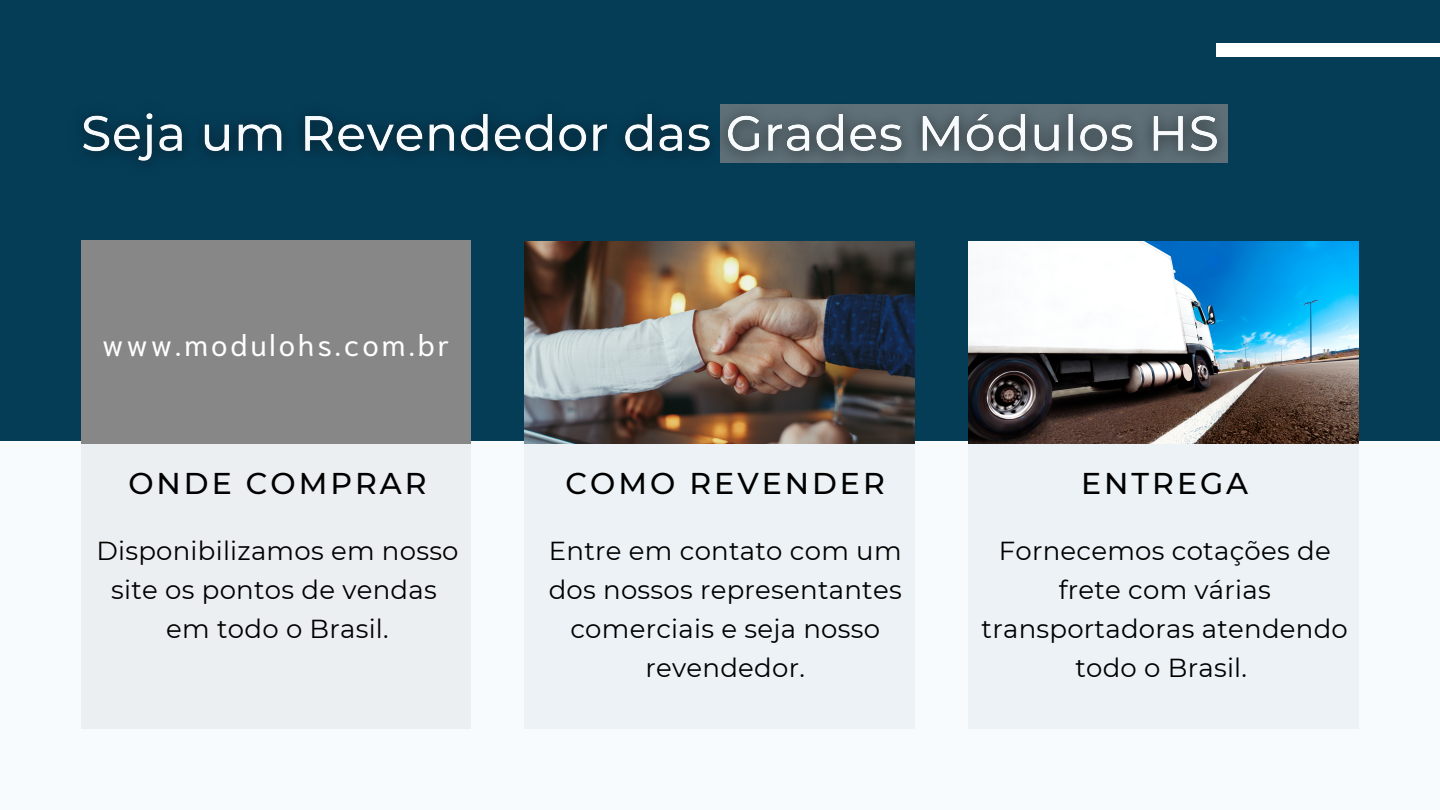
<style>
.page{position:relative;width:1440px;height:810px;background:#f8fbfd}
.page>*{position:absolute;margin:0;border:0;box-sizing:border-box;transform-origin:0 0}
.t1{font:500 30px "Montserrat";letter-spacing:.1em;color:#000}
.t2{font:30px "Niramit";letter-spacing:.1em;color:#fff}
.t3{font:26px/39px "Montserrat";letter-spacing:.01em;color:#000;text-align:center}
</style>
<div class="page">
<div style="left:0;top:0;width:1440px;height:441px;background:#053d57"></div>
<div style="left:81px;top:240px;width:390px;height:489px;background:#eceff1"></div>
<div style="left:525px;top:240px;width:390px;height:489px;background:#ecf2f5"></div>
<div style="left:969px;top:240px;width:390px;height:489px;background:#ecf2f5"></div>
<img style="left:525px;top:242px;width:390px;height:202px">
<img style="left:969px;top:242px;width:390px;height:202px">
<div style="left:1217px;top:43px;width:223px;height:14px;background:#fff"></div>
<div style="left:81px;top:240px;width:390px;height:204px;background:#878787"></div>
<img style="left:82px;top:104px;width:1146px;height:59px">
<p class="t2" style="left:102px;top:322px;width:349px">www.modulohs.com.br</p>
<p class="t1" style="left:128px;top:464px;width:300px">ONDE COMPRAR</p>
<p class="t3" style="left:96px;top:531px;width:364px">Disponibilizamos em nosso site os pontos de vendas em todo o Brasil.</p>
<p class="t1" style="left:566px;top:464px;width:321px">COMO REVENDER</p>
<p class="t3" style="left:549px;top:531px;width:355px">Entre em contato com um dos nossos representantes comerciais e seja nosso revendedor.</p>
<p class="t1" style="left:1081px;top:464px;width:169px">ENTREGA</p>
<p class="t3" style="left:982px;top:531px;width:368px">Fornecemos cotações de frete com várias transportadoras atendendo todo o Brasil.</p>
</div>
